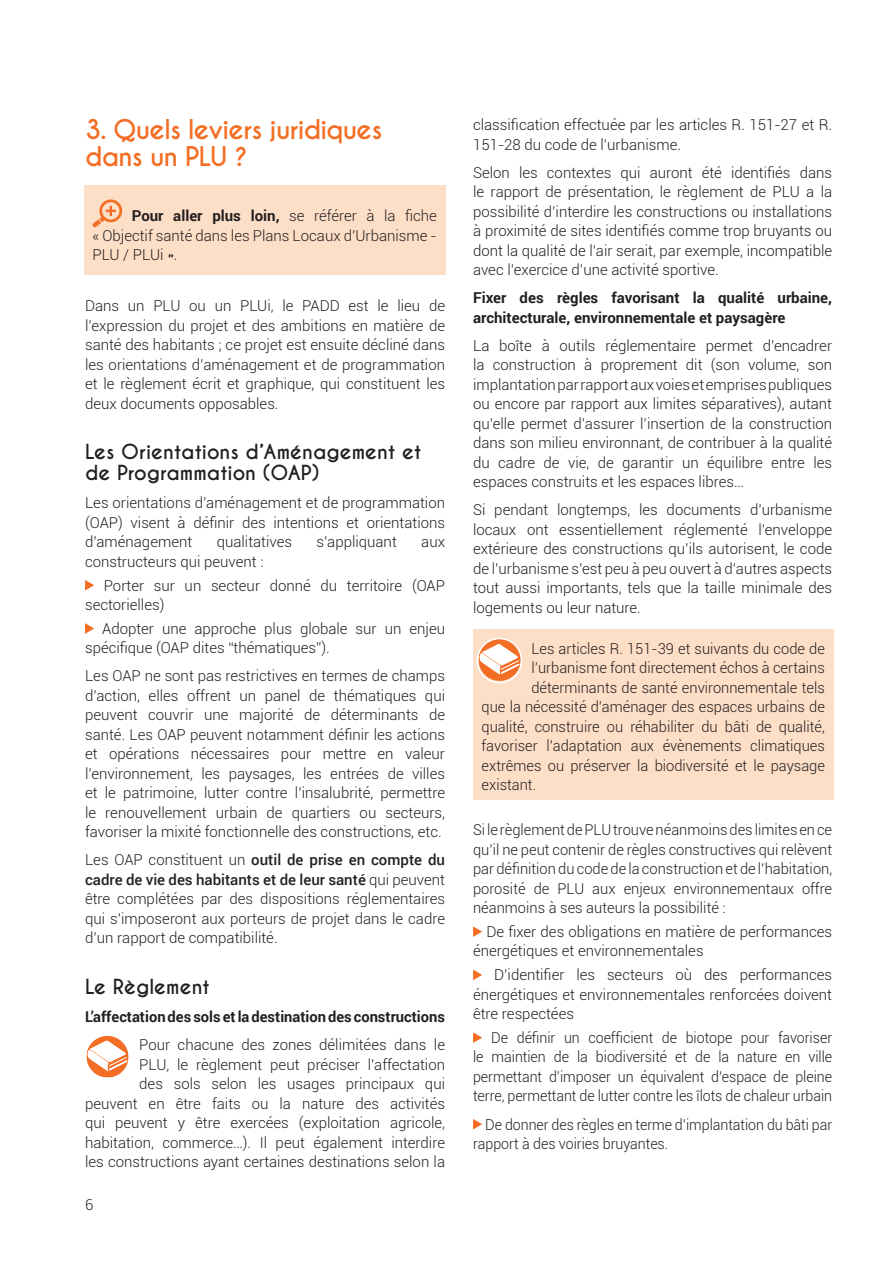
<style>
.page{position:relative;width:893px;height:1263px;background:#fff}
.page>*{position:absolute;margin:0;border:0;box-sizing:border-box;transform-origin:0 0}
.t1{font:700 25.5px/27px "Caviar Dreams";letter-spacing:-.03em;color:#f36e23}
.t2{font:700 19.5px/21px "Caviar Dreams";color:#231f20}
.t3{font:300 15px/19.5px "Roboto";color:#231f20;text-align:justify}
.t4{font:300 15px/19.5px "Roboto";color:#231f20;text-align:justify;scale:.95 1}
.t5{font:700 15px/19.5px "Roboto";color:#231f20}
.s1{font-weight:700}
.s2{font-weight:500}
</style>
<div class="page">
<div style="left:473px;top:629px;width:360px;height:170px;background:#fddec7"></div>
<svg style="left:85px;top:580px;width:9px;height:11px"></svg>
<svg style="left:85px;top:623px;width:9px;height:11px"></svg>
<svg style="left:473px;top:926px;width:9px;height:11px"></svg>
<svg style="left:473px;top:969px;width:9px;height:11px"></svg>
<svg style="left:473px;top:1032px;width:9px;height:11px"></svg>
<svg style="left:473px;top:1119px;width:9px;height:10px"></svg>
<svg style="left:478px;top:638px;width:43px;height:43px"></svg>
<svg style="left:501px;top:660px;width:18px;height:10px"></svg>
<div style="left:477px;top:638px;width:45px;height:45px;border:2px solid #fff;border-radius:50%"></div>
<div style="left:84px;top:185px;width:361px;height:89px;background:#fddec7"></div>
<div style="left:99px;top:199px;width:23px;height:23px;border:3px solid #f36e21;border-radius:50%"></div>
<svg style="left:92px;top:206px;width:24px;height:21px"></svg>
<svg style="left:88px;top:1037px;width:39px;height:40px"></svg>
<svg style="left:109px;top:1057px;width:18px;height:9px"></svg>
<div style="left:85px;top:1034px;width:45px;height:46px;border:2px solid #fff;border-radius:50%"></div>
<h1 class="t1" style="left:85px;top:117px;width:299px">3. Quels leviers juridiques dans un PLU ?</h1>
<p class="t3" style="left:92px;top:206px;width:346px;text-indent:39px"><span class="s1">Pour aller plus loin,</span> se référer à la fiche « Objectif santé dans les Plans Locaux d’Urbanisme - PLU / PLUi ».</p>
<p class="t3" style="left:85px;top:295px;width:362px">Dans un PLU ou un PLUi, le PADD est le lieu de l’expression du projet et des ambitions en matière de santé des habitants ; ce projet est ensuite décliné dans les orientations d’aménagement et de programmation et le règlement écrit et graphique, qui constituent les deux documents opposables.</p>
<h2 class="t2" style="left:85px;top:442px;width:338px">Les Orientations d’Aménagement et de Programmation (OAP)</h2>
<p class="t3" style="left:85px;top:493px;width:362px">Les orientations d’aménagement et de programmation (OAP) visent à définir des intentions et orientations d’aménagement</p>
<p class="t3" style="left:217px;top:532px;width:77px">qualitatives</p>
<p class="t3" style="left:317px;top:532px;width:82px">s’appliquant</p>
<p class="t3" style="left:421px;top:532px;width:25px">aux</p>
<p class="t3" style="left:104px;top:549px;width:343px;line-height:23.7px;text-indent:-19px">constructeurs qui peuvent :<br>Porter sur un secteur donné du territoire (OAP</p>
<p class="t3" style="left:102px;top:592px;width:344px;line-height:23.7px;text-indent:-17px">sectorielles)<br>Adopter une approche plus globale sur un enjeu</p>
<p class="t3" style="left:85px;top:633px;width:362px;line-height:28px">spécifique (OAP dites “thématiques”).<br>Les OAP ne sont pas restrictives en termes de champs</p>
<p class="t3" style="left:85px;top:685px;width:362px">d’action, elles offrent un panel de thématiques qui peuvent couvrir une majorité de déterminants de santé. Les OAP peuvent notamment définir les actions et opérations nécessaires pour mettre en valeur l’environnement, les paysages, les entrées de villes et le patrimoine, lutter contre l’insalubrité, permettre le renouvellement urbain de quartiers ou secteurs, favoriser la mixité fonctionnelle des constructions, etc.</p>
<p class="t3" style="left:85px;top:850px;width:362px">Les OAP constituent un <span class="s2">outil de prise en compte du cadre de vie des habitants et de leur santé</span> qui peuvent être complétées par des dispositions réglementaires qui s’imposeront aux porteurs de projet dans le cadre d’un rapport de compatibilité.</p>
<h2 class="t2" style="left:85px;top:977px;width:126px">Le Règlement</h2>
<p class="t5" style="left:85px;top:1006px;width:361px">L’affectation des sols et la destination des constructions</p>
<p class="t3" style="left:85px;top:1034px;width:362px;text-align:right">Pour chacune des zones délimitées dans le<br>PLU, le règlement peut préciser l’affectation<br>des sols selon les usages principaux qui peuvent en être faits ou la nature des activités qui peuvent y être exercées (exploitation agricole, habitation, commerce…). Il peut également interdire les constructions ayant certaines destinations selon la</p>
<p class="t3" style="left:85px;top:1195px;width:10px">6</p>
<p class="t3" style="left:473px;top:115px;width:361px">classification effectuée par les articles R. 151-27 et R.<br>151-28 du code de l’urbanisme.</p>
<p class="t3" style="left:473px;top:162px;width:361px">Selon les contextes qui auront été identifiés dans le rapport de présentation, le règlement de PLU a la possibilité d’interdire les constructions ou installations à proximité de sites identifiés comme trop bruyants ou dont la qualité de l’air serait, par exemple, incompatible avec l’exercice d’une activité sportive.</p>
<p class="t5" style="left:473px;top:288px;width:360px">Fixer des règles favorisant la qualité urbaine, architecturale, environnementale et paysagère</p>
<p class="t3" style="left:473px;top:335px;width:361px">La boîte à outils réglementaire permet d’encadrer la construction à proprement dit (son volume, son implantation par rapport aux voies et emprises publiques ou encore par rapport aux limites séparatives), autant qu’elle permet d’assurer l’insertion de la construction dans son milieu environnant, de contribuer à la qualité du cadre de vie, de garantir un équilibre entre les espaces construits et les espaces libres…</p>
<p class="t3" style="left:473px;top:500px;width:361px">Si pendant longtemps, les documents d’urbanisme locaux ont essentiellement réglementé l’enveloppe extérieure des constructions qu’ils autorisent, le code de l’urbanisme s’est peu à peu ouvert à d’autres aspects tout aussi importants, tels que la taille minimale des logements ou leur nature.</p>
<p class="t3" style="left:531px;top:638px;width:295px">Les articles R. 151-39 et suivants du code de</p>
<p class="t3" style="left:531px;top:658px;width:295px">l’urbanisme font directement échos à certains</p>
<p class="t3" style="left:531px;top:677px;width:295px">déterminants de santé environnementale tels</p>
<p class="t3" style="left:482px;top:697px;width:345px">que la nécessité d’aménager des espaces urbains de</p>
<p class="t3" style="left:482px;top:716px;width:345px">qualité, construire ou réhabiliter du bâti de qualité,</p>
<p class="t3" style="left:482px;top:736px;width:345px">favoriser l’adaptation aux évènements climatiques</p>
<p class="t3" style="left:482px;top:755px;width:345px">extrêmes ou préserver la biodiversité et le paysage</p>
<p class="t3" style="left:482px;top:775px;width:56px">existant.</p>
<p class="t3" style="left:473px;top:820px;width:361px">Si le règlement de PLU trouve néanmoins des limites en ce qu’il ne peut contenir de règles constructives qui relèvent par définition du code de la construction et de l’habitation, porosité de PLU aux enjeux environnementaux offre néanmoins à ses auteurs la possibilité :</p>
<p class="t3" style="left:473px;top:921px;width:361px;text-indent:13px">De fixer des obligations en matière de performances énergétiques et environnementales</p>
<p class="t3" style="left:473px;top:965px;width:361px;text-indent:21px">D’identifier les secteurs où des performances énergétiques et environnementales renforcées doivent être respectées</p>
<p class="t4" style="left:473px;top:1027px;width:380px;text-indent:18px">De définir un coefficient de biotope pour favoriser le maintien de la biodiversité et de la nature en ville permettant d’imposer un équivalent d’espace de pleine terre, permettant de lutter contre les îlots de chaleur urbain</p>
<p class="t4" style="left:473px;top:1114px;width:380px;text-indent:12px">De donner des règles en terme d’implantation du bâti par rapport à des voiries bruyantes.</p>
</div>
